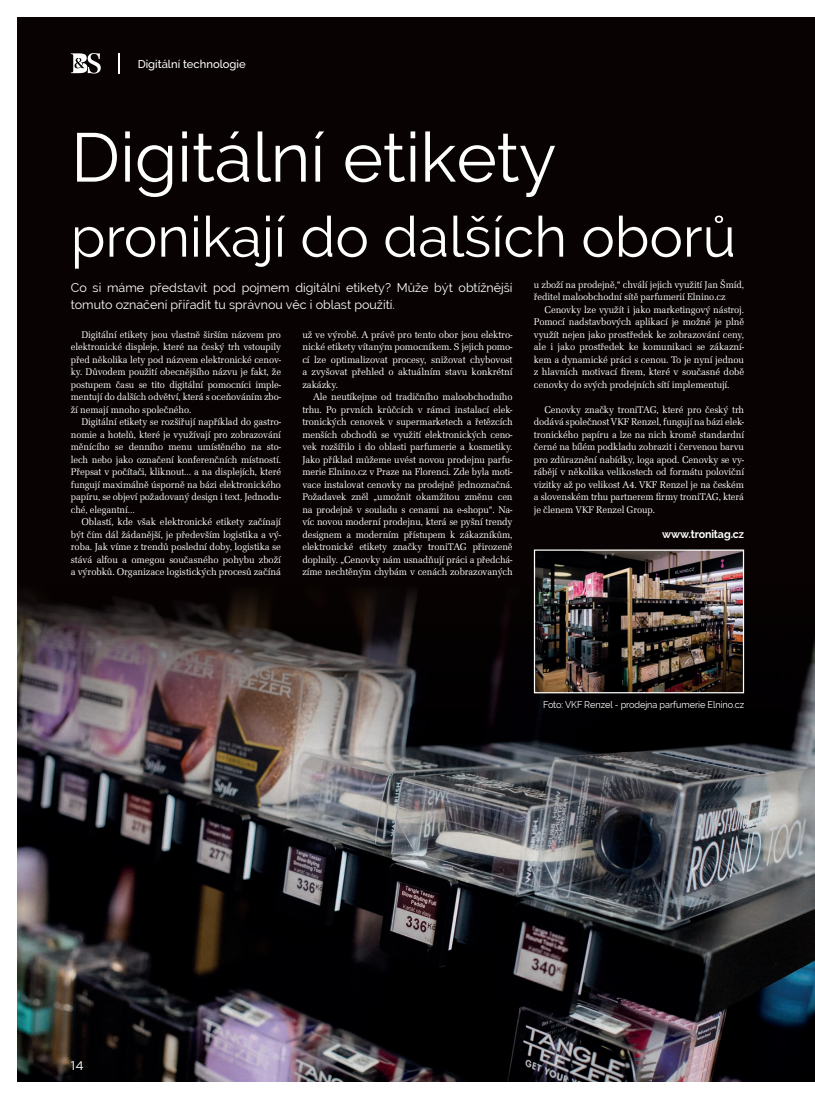
<style>
.page{position:relative;width:815px;height:1099px;background:#fff}
.page>*{position:absolute;margin:0;border:0;box-sizing:border-box;transform-origin:0 0}
.Perex_Raleway{font:68.75px "Raleway";color:#fff}
.Perex_Raleway-2{font:56.25px "Raleway";color:#fff}
.Perex_Raleway-3{font:12.5px/17.5px "Raleway";color:#fff}
.t1{font:12.5px "Gotham";color:#fff}
.t2{font:500 11.25px "Raleway";color:#fff}
.Podtitulek{font:700 11.25px "Raleway";letter-spacing:-.01em;color:#fff;scale:.95 1}
.Základní_text{font:10px/12.5px "Latino URWTOT";letter-spacing:-.01em;color:#fff;text-align:justify;scale:.95 1}
.Základní_text-2{font:10px/12.5px "Latino URWTOT";letter-spacing:-.01em;color:#fff;text-align:justify}
.Základní_text-3{font:10px/12.5px "Latino URWTOT";letter-spacing:-.01em;color:#fff;text-align:justify;scale:.96 1}
.Základní_text-4{font:9.62px "Raleway";letter-spacing:-.01em;color:#fff;scale:.95 1}
</style>
<div class="page">
<div style="left:18px;top:18px;width:797px;height:1063px;background:#080302"></div>
<img style="left:18px;top:591px;width:797px;height:490px">
<hr style="left:118px;top:53px;width:2px;height:21px;background:#fff">
<svg style="left:71px;top:53px;width:30px;height:21px"></svg>
<img style="left:533px;top:549px;width:212px;height:145px">
<p class="t2" style="left:138px;top:58px;width:110px">Digitální technologie</p>
<p class="Perex_Raleway" style="left:71px;top:117px;width:487px">Digitální etikety</p>
<p class="Perex_Raleway-2" style="left:71px;top:204px;width:667px">pronikají do dalších oborů</p>
<p class="Perex_Raleway-3" style="left:71px;top:278px;width:443px">Co si máme představit pod pojmem digitální etikety? Může být obtížnější tomuto označení přiřadit tu správnou věc i oblast použití.</p>
<p class="Základní_text" style="left:71px;top:328px;width:223px;text-indent:11px">Digitální etikety jsou vlastně širším názvem pro elektronické displeje, které na český trh vstoupily před několika lety pod názvem elektronické cenov&shy;ky. Důvodem použití obecnějšího názvu je fakt, že postupem času se tito digitální pomocníci imple&shy;mentují do dalších odvětví, která s oceňováním zbo&shy;ží nemají mnoho společného.</p>
<p class="Základní_text" style="left:71px;top:416px;width:223px;text-indent:11px">Digitální etikety se rozšiřují například do gastro&shy;nomie a hotelů, které je využívají pro zobrazování měnícího se denního menu umístěného na sto&shy;lech nebo jako označení konferenčních místností.<br>Přepsat v počítači, kliknout… a na displejích, které fungují maximálně úsporně na bázi elektronického papíru, se objeví požadovaný design i text. Jednodu&shy;ché, elegantní…</p>
<p class="Základní_text-2" style="left:71px;top:516px;width:212px;text-indent:11px">Oblastí, kde však elektronické etikety začínají být čím dál žádanější, je především logistika a vý&shy;roba. Jak víme z trendů poslední doby, logistika se stává alfou a omegou současného pohybu zboží a výrobků. Organizace logistických procesů začíná</p>
<p class="Základní_text-2" style="left:302px;top:328px;width:212px">už ve výrobě. A právě pro tento obor jsou elektro&shy;nické etikety vítaným pomocníkem. S jejich pomo&shy;cí lze optimalizovat procesy, snižovat chybovost a zvyšovat přehled o aktuálním stavu konkrétní zakázky.</p>
<p class="Základní_text" style="left:302px;top:391px;width:223px;text-indent:11px">Ale neutíkejme od tradičního maloobchodního trhu. Po prvních krůčcích v rámci instalací elek&shy;tronických cenovek v supermarketech a řetězcích menších obchodů se využití elektronických ceno&shy;vek rozšířilo i do oblasti parfumerie a kosmetiky.<br>Jako příklad můžeme uvést novou prodejnu parfu&shy;merie Elnino.cz v Praze na Florenci. Zde byla moti&shy;vace instalovat cenovky na prodejně jednoznačná.<br>Požadavek zněl „umožnit okamžitou změnu cen na prodejně v souladu s cenami na e-shopu“. Na&shy;víc novou moderní prodejnu, která se pyšní trendy designem a moderním přístupem k zákazníkům, elektronické etikety značky troniTAG přirozeně doplnily. „Cenovky nám usnadňují práci a předchá&shy;zíme nechtěným chybám v cenách zobrazovaných</p>
<p class="Základní_text" style="left:534px;top:278px;width:223px">u zboží na prodejně,“ chválí jejich využití Jan Šmíd, ředitel maloobchodní sítě parfumerií Elnino.cz</p>
<p class="Základní_text-3" style="left:534px;top:303px;width:221px;text-indent:11px">Cenovky lze využít i jako marketingový nástroj.<br>Pomocí nadstavbových aplikací je možné je plně využít nejen jako prostředek ke zobrazování ceny, ale i jako prostředek ke komunikaci se zákazní&shy;kem a dynamické práci s cenou. To je nyní jednou z hlavních motivací firem, které v současné době cenovky do svých prodejních sítí implementují.</p>
<p class="Základní_text" style="left:534px;top:403px;width:223px;text-indent:11px">Cenovky značky troniTAG, které pro český trh dodává společnost VKF Renzel, fungují na bázi elek&shy;tronického papíru a lze na nich kromě standardní černé na bílém podkladu zobrazit i červenou barvu pro zdůraznění nabídky, loga apod. Cenovky se vy&shy;rábějí v několika velikostech od formátu poloviční vizitky až po velikost A4. VKF Renzel je na českém a slovenském trhu partnerem firmy troniTAG, která je členem VKF Renzel Group.</p>
<p class="Podtitulek" style="left:662px;top:527px;width:88px">www.tronitag.cz</p>
<p class="Základní_text-4" style="left:543px;top:699px;width:213px">Foto: VKF Renzel - prodejna parfumerie Elnino.cz</p>
<p class="t1" style="left:71px;top:1057px;width:14px">14</p>
</div>
